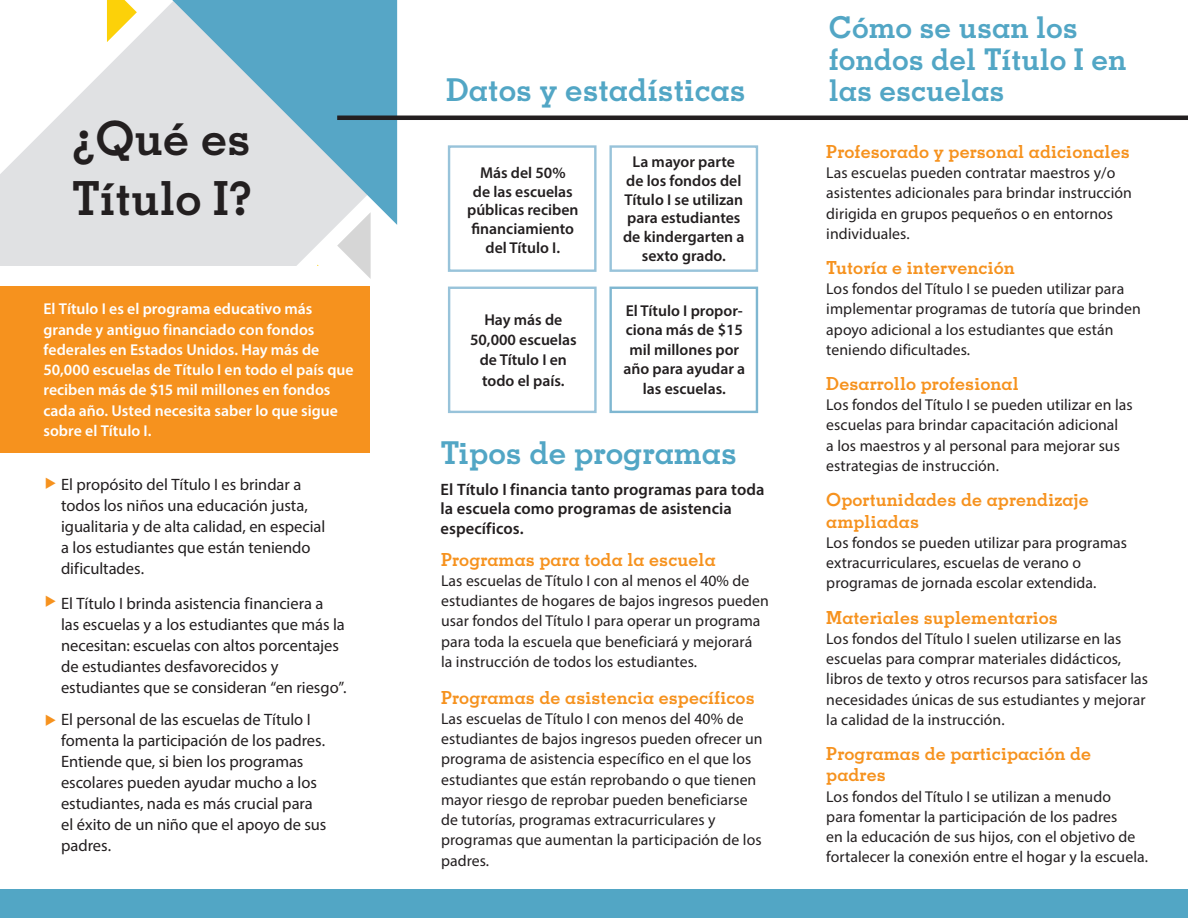
<style>
.page{position:relative;width:1188px;height:918px;background:#fff}
.page>*{position:absolute;margin:0;border:0;box-sizing:border-box;transform-origin:0 0}
.t1{font:700 46.95px "Memphis LT Std";color:#231f20}
.t2{font:700 31.5px "Memphis LT Std";color:#52a6c5}
.t3{font:700 30px/31.5px "Memphis LT Std";color:#52a6c5}
.Body_Copy{font:700 18px/21.6px "Memphis LT Std";letter-spacing:.005em;color:#f6921e}
.t4{font:16.5px/21px "Myriad Pro";letter-spacing:-.005em;color:#231f20}
.t5{font:600 16.5px/19.8px "Myriad Pro";letter-spacing:.005em;color:#231f20}
.Body_Copy-2{font:15.75px/20.2px "Myriad Pro";letter-spacing:.005em;color:#231f20}
.t6{font:600 15.75px/18.8px "Myriad Pro";color:#231f20;text-align:center}
.t7{font:600 15.75px/20.2px "Myriad Pro";color:#fff}
.s1{color:#f6921e}
</style>
<div class="page">
<div style="left:448px;top:145px;width:149px;height:127px;border:2px solid #98c3da"></div>
<div style="left:609px;top:145px;width:149px;height:127px;border:2px solid #98c3da"></div>
<div style="left:448px;top:287px;width:149px;height:126px;border:2px solid #98c3da"></div>
<div style="left:609px;top:287px;width:149px;height:126px;border:2px solid #7fb7d1"></div>
<svg style="left:0;top:3px;width:317px;height:263px;fill:#e0e1e3"></svg>
<svg style="left:172px;top:0;width:225px;height:225px;background:#9bc3d4"></svg>
<svg style="left:107px;top:0;width:30px;height:42px"></svg>
<svg style="left:317px;top:212px;width:54px;height:89px"></svg>
<div style="left:0;top:890px;width:1188px;height:28px;background:#52a6c5"></div>
<div style="left:0;top:286px;width:369px;height:167px;background:#f6921e"></div>
<hr style="left:337px;top:116px;width:851px;height:4px;background:#231f20">
<p class="t1" style="left:72px;top:109px;width:180px">¿Qué es</p>
<p class="t1" style="left:72px;top:169px;width:182px">Título I?</p>
<p class="t7" style="left:43px;top:299px;width:312px">El Título I es el programa educativo más grande y antiguo financiado con fondos federales en Estados Unidos. Hay más de 50,000 escuelas de Título I en todo el país que reciben más de $15 mil millones en fondos cada año. Usted necesita saber lo que sigue sobre el Título I.</p>
<p class="t4" style="left:61px;top:474px;width:266px;text-indent:-16px"><span class="s1">◆</span> El propósito del Título I es brindar a todos los niños una educación justa, igualitaria y de alta calidad, en especial a los estudiantes que están teniendo dificultades.</p>
<p class="t4" style="left:61px;top:592px;width:287px;text-indent:-16px"><span class="s1">◆</span> El Título I brinda asistencia financiera a<br>las escuelas y a los estudiantes que más la necesitan: escuelas con altos porcentajes de estudiantes desfavorecidos y estudiantes que se consideran “en riesgo”.</p>
<p class="t4" style="left:61px;top:709px;width:267px;text-indent:-16px"><span class="s1">◆</span> El personal de las escuelas de Título I fomenta la participación de los padres.<br>Entiende que, si bien los programas escolares pueden ayudar mucho a los estudiantes, nada es más crucial para el éxito de un niño que el apoyo de sus padres.</p>
<p class="t2" style="left:446px;top:70px;width:301px">Datos y estadísticas</p>
<p class="t6" style="left:467px;top:163px;width:113px">Más del 50%<br>de las escuelas públicas reciben financiamiento del Título I.</p>
<p class="t6" style="left:623px;top:152px;width:123px">La mayor parte de los fondos del<br>Título I se utilizan para estudiantes de kindergarten a sexto grado.</p>
<p class="t6" style="left:470px;top:309px;width:108px;line-height:20.4px">Hay más de<br>50,000 escuelas de Título I en todo el país.</p>
<p class="t6" style="left:623px;top:300px;width:123px;line-height:19.5px">El Título I propor&shy;ciona más de $15 mil millones por año para ayudar a las escuelas.</p>
<p class="t2" style="left:441px;top:433px;width:298px">Tipos de programas</p>
<p class="t5" style="left:441px;top:479px;width:325px">El Título I financia tanto programas para toda la escuela como programas de asistencia específicos.</p>
<p class="Body_Copy" style="left:441px;top:548px;width:276px">Programas para toda la escuela</p>
<p class="Body_Copy-2" style="left:441px;top:570px;width:329px">Las escuelas de Título I con al menos el 40% de estudiantes de hogares de bajos ingresos pueden usar fondos del Título I para operar un programa para toda la escuela que beneficiará y mejorará<br>la instrucción de todos los estudiantes.</p>
<p class="Body_Copy" style="left:441px;top:686px;width:315px">Programas de asistencia específicos</p>
<p class="Body_Copy-2" style="left:441px;top:708px;width:323px">Las escuelas de Título I con menos del 40% de estudiantes de bajos ingresos pueden ofrecer un programa de asistencia específico en el que los estudiantes que están reprobando o que tienen mayor riesgo de reprobar pueden beneficiarse</p>
<p class="Body_Copy-2" style="left:441px;top:809px;width:276px">de tutorías, programas extracurriculares y</p>
<p class="Body_Copy-2" style="left:441px;top:830px;width:322px">programas que aumentan la participación de los padres.</p>
<p class="t3" style="left:829px;top:11px;width:299px">Cómo se usan los fondos del Título I en las escuelas</p>
<p class="Body_Copy" style="left:826px;top:140px;width:305px">Profesorado y personal adicionales</p>
<p class="Body_Copy-2" style="left:826px;top:162px;width:307px">Las escuelas pueden contratar maestros y/o asistentes adicionales para brindar instrucción dirigida en grupos pequeños o en entornos individuales.</p>
<p class="Body_Copy" style="left:826px;top:256px;width:190px">Tutoría e intervención</p>
<p class="Body_Copy-2" style="left:826px;top:278px;width:316px">Los fondos del Título I se pueden utilizar para implementar programas de tutoría que brinden apoyo adicional a los estudiantes que están teniendo dificultades.</p>
<p class="Body_Copy" style="left:826px;top:373px;width:194px">Desarrollo profesional</p>
<p class="Body_Copy-2" style="left:826px;top:395px;width:308px">Los fondos del Título I se pueden utilizar en las escuelas para brindar capacitación adicional<br>a los maestros y al personal para mejorar sus estrategias de instrucción.</p>
<p class="Body_Copy" style="left:826px;top:489px;width:264px">Oportunidades de aprendizaje ampliadas</p>
<p class="Body_Copy-2" style="left:826px;top:532px;width:302px">Los fondos se pueden utilizar para programas extracurriculares, escuelas de verano o programas de jornada escolar extendida.</p>
<p class="Body_Copy" style="left:826px;top:606px;width:233px">Materiales suplementarios</p>
<p class="Body_Copy-2" style="left:826px;top:628px;width:323px">Los fondos del Título I suelen utilizarse en las escuelas para comprar materiales didácticos, libros de texto y otros recursos para satisfacer las necesidades únicas de sus estudiantes y mejorar la calidad de la instrucción.</p>
<p class="Body_Copy" style="left:826px;top:742px;width:267px">Programas de participación de padres</p>
<p class="Body_Copy-2" style="left:826px;top:786px;width:323px">Los fondos del Título I se utilizan a menudo<br>para fomentar la participación de los padres<br>en la educación de sus hijos, con el objetivo de fortalecer la conexión entre el hogar y la escuela.</p>
</div>
